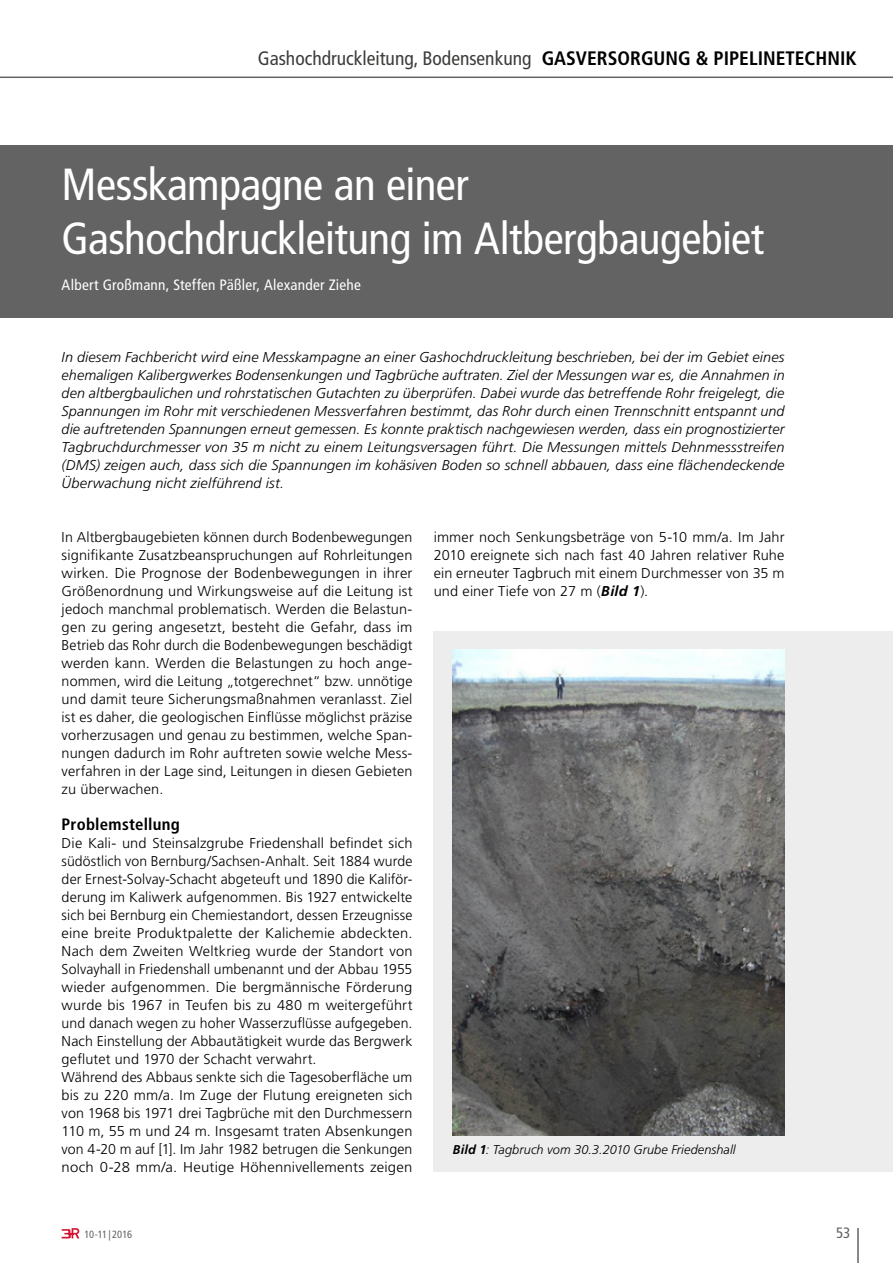
<style>
.page{position:relative;width:893px;height:1263px;background:#fff}
.page>*{position:absolute;margin:0;border:0;box-sizing:border-box;transform-origin:0 0}
.Headline{font:condensed 45px/54px "Frutiger LT Pro";letter-spacing:-.01em;color:#fff}
.t1{font:condensed 19.5px "Frutiger LT Pro";color:#3c3c3b}
.Subline_1__Stufe{font:700 condensed 16.5px "Frutiger LT Pro";letter-spacing:.015em;color:#000}
.Autor_vorne{font:condensed 15px "Frutiger LT Pro";letter-spacing:.015em;color:#fff}
.t2{font:condensed 15px "Frutiger LT Pro";color:#646363}
.Fliesstext{font:300 14.25px/18px "Frutiger LT Pro";letter-spacing:.01em;color:#000;text-align:justify}
.Abstract{font:italic 300 14.25px/18px "Frutiger LT Pro";letter-spacing:.01em;color:#000;text-align:justify}
.Bildunterschrift{font:italic 300 12.75px "Frutiger LT Pro";letter-spacing:.005em;color:#000}
.t3{font:condensed 10.5px "Frutiger LT Pro";letter-spacing:-.02em;color:#646363}
.s1{font-weight:700;color:#000}
.s2{font-weight:700;font-style:italic}
.s3{font-weight:700}
</style>
<div class="page">
<svg style="left:62px;top:1228px;width:17px;height:10px"></svg>
<hr style="left:857px;top:1228px;width:2px;height:35px;background:#646363">
<hr style="left:0;top:77px;width:893px;height:1px;background:#646363">
<div style="left:0;top:145px;width:893px;height:173px;background:#646363"></div>
<div style="left:434px;top:632px;width:459px;height:540px;background:#ededed"></div>
<img style="left:453px;top:650px;width:331px;height:486px">
<h2 class="t1" style="left:258px;top:46px;width:600px">Gashochdruckleitung, Bodensenkung <span class="s1">GASVERSORGUNG &amp; PIPELINETECHNIK</span></h2>
<h1 class="Headline" style="left:62px;top:157px;width:704px">Messkampagne an einer<br>Gashochdruckleitung im Altbergbaugebiet</h1>
<p class="Autor_vorne" style="left:62px;top:276px;width:301px">Albert Großmann, Steffen Päßler, Alexander Ziehe</p>
<p class="Abstract" style="left:62px;top:348px;width:724px">In diesem Fachbericht wird eine Messkampagne an einer Gashochdruckleitung beschrieben, bei der im Gebiet eines ehemaligen Kalibergwerkes Bodensenkungen und Tagbrüche auftraten. Ziel der Messungen war es, die Annahmen in den altbergbaulichen und rohrstatischen Gutachten zu überprüfen. Dabei wurde das betreffende Rohr freigelegt, die Spannungen im Rohr mit verschiedenen Messverfahren bestimmt, das Rohr durch einen Trennschnitt entspannt und die auftretenden Spannungen erneut gemessen. Es konnte praktisch nachgewiesen werden, dass ein prognostizierter Tagbruchdurchmesser von 35 m nicht zu einem Leitungsversagen führt. Die Messungen mittels Dehnmessstreifen (DMS) zeigen auch, dass sich die Spannungen im kohäsiven Boden so schnell abbauen, dass eine flächendeckende Überwachung nicht zielführend ist.</p>
<p class="Fliesstext" style="left:62px;top:528px;width:352px">In Altbergbaugebieten können durch Bodenbewegungen signifikante Zusatzbeanspruchungen auf Rohrleitungen wirken. Die Prognose der Bodenbewegungen in ihrer Größenordnung und Wirkungsweise auf die Leitung ist jedoch manchmal problematisch. Werden die Belastun&shy;gen zu gering angesetzt, besteht die Gefahr, dass im Betrieb das Rohr durch die Bodenbewegungen beschädigt werden kann. Werden die Belastungen zu hoch ange&shy;nommen, wird die Leitung „totgerechnet“ bzw. unnötige und damit teure Sicherungsmaßnahmen veranlasst. Ziel ist es daher, die geologischen Einflüsse möglichst präzise vorherzusagen und genau zu bestimmen, welche Span&shy;nungen dadurch im Rohr auftreten sowie welche Mess&shy;verfahren in der Lage sind, Leitungen in diesen Gebieten zu überwachen.</p>
<p class="Subline_1__Stufe" style="left:62px;top:814px;width:120px">Problemstellung</p>
<p class="Fliesstext" style="left:62px;top:834px;width:352px">Die Kali- und Steinsalzgrube Friedenshall befindet sich südöstlich von Bernburg/Sachsen-Anhalt. Seit 1884 wurde der Ernest-Solvay-Schacht abgeteuft und 1890 die Kaliför&shy;derung im Kaliwerk aufgenommen. Bis 1927 entwickelte sich bei Bernburg ein Chemiestandort, dessen Erzeugnisse eine breite Produktpalette der Kalichemie abdeckten.<br>Nach dem Zweiten Weltkrieg wurde der Standort von Solvayhall in Friedenshall umbenannt und der Abbau 1955 wieder aufgenommen. Die bergmännische Förderung wurde bis 1967 in Teufen bis zu 480 m weitergeführt und danach wegen zu hoher Wasserzuflüsse aufgegeben.<br>Nach Einstellung der Abbautätigkeit wurde das Bergwerk geflutet und 1970 der Schacht verwahrt.</p>
<p class="Fliesstext" style="left:62px;top:1068px;width:352px">Während des Abbaus senkte sich die Tagesoberfläche um bis zu 220 mm/a. Im Zuge der Flutung ereigneten sich von 1968 bis 1971 drei Tagbrüche mit den Durchmessern 110 m, 55 m und 24 m. Insgesamt traten Absenkungen von 4-20 m auf [1]. Im Jahr 1982 betrugen die Senkungen noch 0-28 mm/a. Heutige Höhennivellements zeigen</p>
<p class="Fliesstext" style="left:434px;top:528px;width:352px">immer noch Senkungsbeträge von 5-10 mm/a. Im Jahr 2010 ereignete sich nach fast 40 Jahren relativer Ruhe ein erneuter Tagbruch mit einem Durchmesser von 35 m und einer Tiefe von 27 m (<span class="s2">Bild 1</span>).</p>
<p class="Bildunterschrift" style="left:453px;top:1142px;width:284px"><span class="s3">Bild 1</span>: Tagbruch vom 30.3.2010 Grube Friedenshall</p>
<p class="t3" style="left:84px;top:1229px;width:49px">10-11 | 2016</p>
<p class="t2" style="left:836px;top:1224px;width:16px">53</p>
</div>
